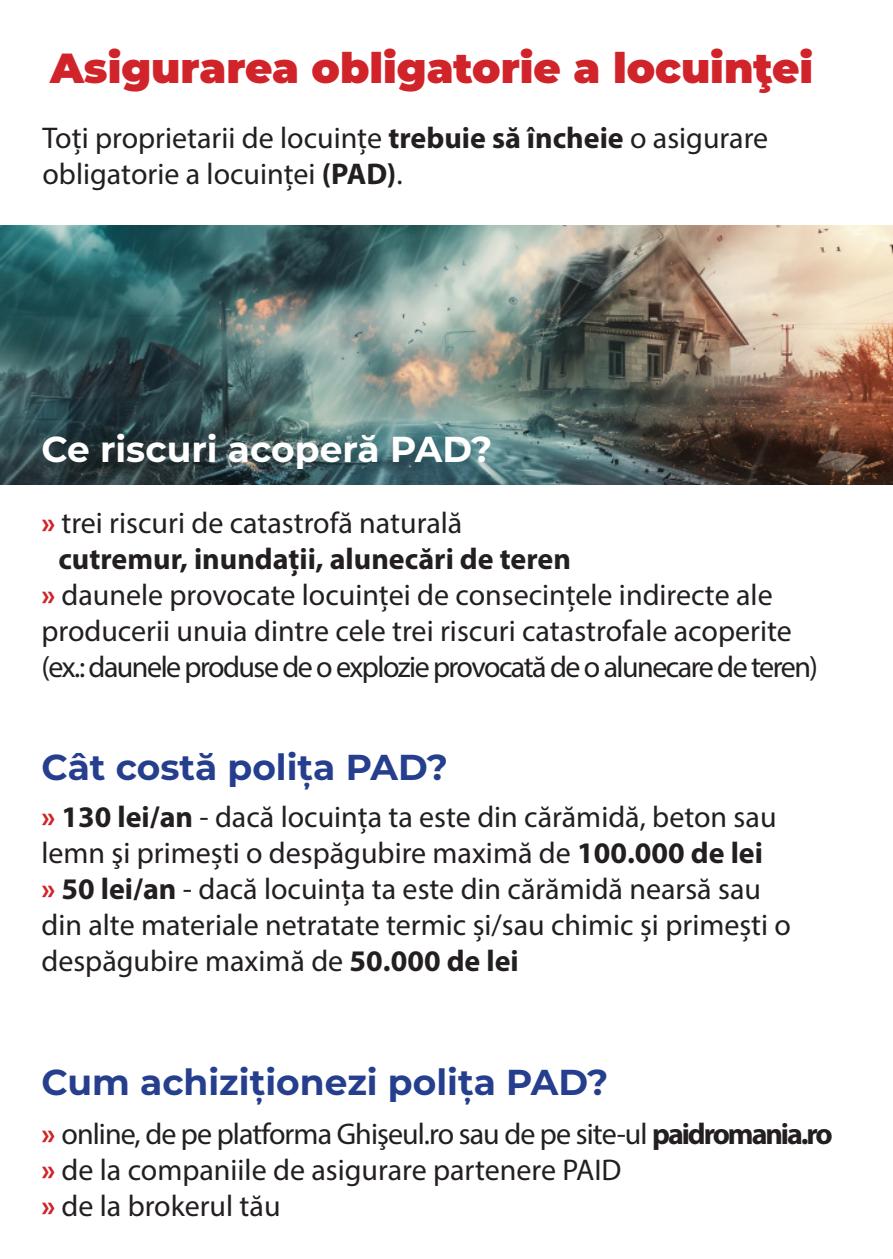
<style>
.page{position:relative;width:893px;height:1259px;background:#fff}
.page>*{position:absolute;margin:0;border:0;box-sizing:border-box;transform-origin:0 0}
.t1{font:900 42px "Montserrat";color:#d1232a}
.t2{font:700 36px "Montserrat";color:#253f8e}
.t3{font:700 36px "Montserrat";color:#fff}
.t4{font:30px/36px "Myriad Pro";color:#231f20}
.t5{font:30px "Myriad Pro";letter-spacing:-.05em;color:#231f20}
.t6{font:30px "Myriad Pro";letter-spacing:-.03em;color:#231f20}
.t7{font:700 30px "Myriad Pro";color:#231f20}
.s1{font-weight:700}
.s2{font-weight:700;color:#d1232a}
</style>
<div class="page">
<img style="left:0;top:225px;width:893px;height:260px">
<p class="t1" style="left:50px;top:37px;width:764px">Asigurarea obligatorie a locuinţei</p>
<p class="t4" style="left:43px;top:119px;width:727px">Toți proprietarii de locuințe <span class="s1">trebuie să încheie</span> o asigurare</p>
<p class="t4" style="left:43px;top:155px;width:362px">obligatorie a locuinței <span class="s1">(PAD)</span>.</p>
<p class="t3" style="left:41px;top:423px;width:452px">Ce riscuri acoperă PAD?</p>
<p class="t4" style="left:41px;top:504px;width:422px"><span class="s2">»</span> trei riscuri de catastrofă naturală</p>
<p class="t7" style="left:58px;top:539px;width:514px">cutremur, inundații, alunecări de teren</p>
<p class="t4" style="left:41px;top:576px;width:752px"><span class="s2">»</span> daunele provocate locuinței de consecințele indirecte ale producerii unuia dintre cele trei riscuri catastrofale acoperite</p>
<p class="t5" style="left:41px;top:648px;width:778px">(ex.: daunele produse de o explozie provocată de o alunecare de teren)</p>
<p class="t2" style="left:41px;top:741px;width:408px">Cât costă polița PAD?</p>
<p class="t4" style="left:41px;top:798px;width:737px"><span class="s2">»</span> <span class="s1">130 lei/an</span> - dacă locuința ta este din cărămidă, beton sau lemn şi primești o despăgubire maximă de <span class="s1">100.000 de lei</span></p>
<p class="t4" style="left:41px;top:870px;width:751px"><span class="s2">»</span> <span class="s1">50 lei/an</span> - dacă locuința ta este din cărămidă nearsă sau din alte materiale netratate termic și/sau chimic și primești o despăgubire maximă de <span class="s1">50.000 de lei</span></p>
<p class="t2" style="left:41px;top:1055px;width:568px">Cum achiziționezi polița PAD?</p>
<p class="t6" style="left:41px;top:1116px;width:793px"><span class="s2">»</span> online, de pe platforma Ghişeul.ro sau de pe site-ul <span class="s1">paidromania.ro</span></p>
<p class="t4" style="left:41px;top:1152px;width:582px"><span class="s2">»</span> de la companiile de asigurare partenere PAID</p>
<p class="t4" style="left:41px;top:1188px;width:241px"><span class="s2">»</span> de la brokerul tău</p>
</div>
